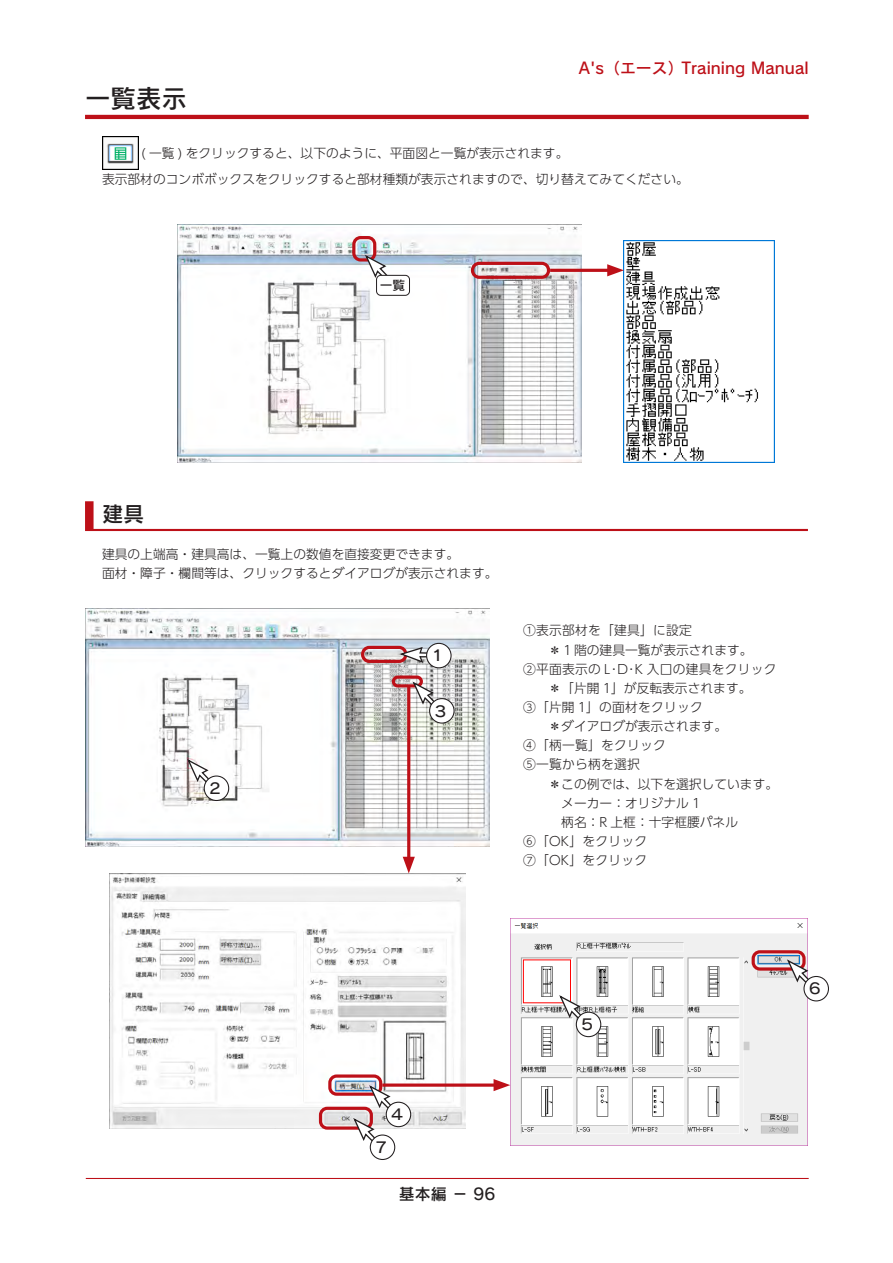
<style>
.page{position:relative;width:893px;height:1263px;background:#fff}
.page>*{position:absolute;margin:0;border:0;box-sizing:border-box;transform-origin:0 0}
.大見出し{font:25.5px "Rodin Pro N DB";color:#231f20}
.中見出し{font:21.3px "Rodin Pro N DB";color:#231f20}
.t1{font:15.9px "Rodin Pro N DB";color:#bd1018}
.t2{font:15.9px "Rodin Pro N DB";color:#231f20}
.本文{font:14.85px "Rodin Pro N DB";color:#231f20}
.本文-2{font:300 12.75px "UD Shin Go Pr 6 N";color:#231f20}
.右寄{font:300 12.75px "UD Shin Go Pr 6 N";color:#231f20}
.右寄-2{font:300 12.75px "UD Shin Go Pr 6 N";letter-spacing:.02em;color:#231f20}
.本文太字{font:12.75px "Rodin Pro N DB";color:#231f20}
</style>
<div class="page">
<hr style="left:86px;top:1178px;width:723px;height:1px;background:#bd1018">
<img style="left:178px;top:224px;width:404px;height:239px">
<hr style="left:85px;top:115px;width:724px;height:4px;background:#bd1018">
<img style="left:102px;top:136px;width:36px;height:34px">
<div style="left:352px;top:236px;width:24px;height:25px;border:3px solid #bd1018;border-radius:7px"></div>
<div style="left:471px;top:262px;width:79px;height:17px;border:3px solid #bd1018;border-radius:7px"></div>
<div style="left:85px;top:501px;width:723px;height:30px;background:#bd1018"></div>
<div style="left:94px;top:499px;width:718px;height:30px;background:#fff"></div>
<img style="left:86px;top:608px;width:404px;height:239px">
<div style="left:392px;top:675px;width:31px;height:12px;border:3px solid #bd1018;border-radius:4px"></div>
<div style="left:361px;top:646px;width:46px;height:17px;border:3px solid #bd1018;border-radius:7px"></div>
<img style="left:624px;top:240px;width:151px;height:223px">
<img style="left:110px;top:873px;width:356px;height:255px">
<img style="left:510px;top:919px;width:298px;height:226px">
<div style="left:752px;top:950px;width:54px;height:21px;border:3px solid #bd1018;border-radius:7px"></div>
<div style="left:319px;top:1107px;width:54px;height:23px;border:3px solid #bd1018;border-radius:7px"></div>
<div style="left:328px;top:1074px;width:54px;height:22px;border:3px solid #bd1018;border-radius:7px"></div>
<svg style="left:363px;top:253px;width:26px;height:27px"></svg>
<div style="left:377px;top:275px;width:32px;height:20px;background:#fff;border-radius:4px"></div>
<div style="left:376px;top:275px;width:34px;height:21px;border:1px solid #231f20;border-radius:4px"></div>
<hr style="left:407px;top:686px;width:3px;height:177px;background:#bd1018">
<svg style="left:403px;top:857px;width:12px;height:16px"></svg>
<svg style="left:393px;top:1083px;width:101px;height:4px"></svg>
<svg style="left:494px;top:1079px;width:16px;height:12px"></svg>
<hr style="left:550px;top:269px;width:63px;height:3px;background:#bd1018">
<svg style="left:607px;top:264px;width:17px;height:12px"></svg>
<svg style="left:186px;top:757px;width:25px;height:27px"></svg>
<div style="left:204px;top:776px;width:25px;height:24px;background:#fff;border-radius:50%"></div>
<div style="left:204px;top:775px;width:25px;height:26px;border:1px solid #231f20;border-radius:50%"></div>
<svg style="left:411px;top:680px;width:25px;height:26px"></svg>
<div style="left:430px;top:699px;width:24px;height:24px;background:#fff;border-radius:50%"></div>
<div style="left:429px;top:698px;width:26px;height:26px;border:1px solid #231f20;border-radius:50%"></div>
<svg style="left:397px;top:646px;width:34px;height:18px"></svg>
<div style="left:427px;top:643px;width:24px;height:25px;background:#fff;border-radius:50%"></div>
<div style="left:426px;top:643px;width:26px;height:25px;border:1px solid #231f20;border-radius:50%"></div>
<svg style="left:368px;top:1083px;width:25px;height:27px"></svg>
<div style="left:386px;top:1102px;width:25px;height:25px;background:#fff;border-radius:50%"></div>
<div style="left:386px;top:1102px;width:25px;height:25px;border:1px solid #231f20;border-radius:50%"></div>
<svg style="left:558px;top:993px;width:25px;height:27px"></svg>
<div style="left:576px;top:1012px;width:25px;height:25px;background:#fff;border-radius:50%"></div>
<div style="left:576px;top:1012px;width:25px;height:25px;border:1px solid #231f20;border-radius:50%"></div>
<svg style="left:785px;top:958px;width:25px;height:26px"></svg>
<div style="left:804px;top:976px;width:24px;height:25px;background:#fff;border-radius:50%"></div>
<div style="left:803px;top:976px;width:26px;height:25px;border:1px solid #231f20;border-radius:50%"></div>
<svg style="left:352px;top:1116px;width:25px;height:27px"></svg>
<div style="left:370px;top:1135px;width:25px;height:24px;background:#fff;border-radius:50%"></div>
<div style="left:370px;top:1134px;width:25px;height:26px;border:1px solid #231f20;border-radius:50%"></div>
<p class="t1" style="left:579px;top:57px;width:231px">A's（エース）Training Manual</p>
<p class="大見出し" style="left:85px;top:81px;width:104px">一覧表示</p>
<p class="本文-2" style="left:141px;top:143px;width:429px">( 一覧 ) をクリックすると、以下のように、平面図と一覧が表示されます。</p>
<p class="本文-2" style="left:102px;top:169px;width:588px">表示部材のコンボボックスをクリックすると部材種類が表示されますので、切り替えてみてください。</p>
<p class="本文太字" style="left:380px;top:277px;width:27px">一覧</p>
<p class="中見出し" style="left:102px;top:500px;width:44px">建具</p>
<p class="本文-2" style="left:102px;top:544px;width:359px">建具の上端高・建具高は、一覧上の数値を直接変更できます。</p>
<p class="本文-2" style="left:102px;top:563px;width:397px">面材・障子・欄間等は、クリックするとダイアログが表示されます。</p>
<p class="本文" style="left:430px;top:646px;width:16px">１</p>
<p class="本文" style="left:208px;top:778px;width:16px">２</p>
<p class="本文" style="left:433px;top:701px;width:16px">３</p>
<p class="右寄-2" style="left:523px;top:620px;width:170px">①表示部材を「建具」に設定</p>
<p class="右寄" style="left:549px;top:639px;width:206px">＊１階の建具一覧が表示されます。</p>
<p class="右寄-2" style="left:523px;top:658px;width:255px">②平面表示の L･D･K 入口の建具をクリック</p>
<p class="右寄" style="left:549px;top:678px;width:204px">＊「片開 1」が反転表示されます。</p>
<p class="右寄-2" style="left:523px;top:697px;width:181px">③「片開 1」の面材をクリック</p>
<p class="右寄" style="left:549px;top:716px;width:180px">＊ダイアログが表示されます。</p>
<p class="右寄-2" style="left:523px;top:735px;width:144px">④「柄一覧」をクリック</p>
<p class="右寄-2" style="left:523px;top:754px;width:118px">⑤一覧から柄を選択</p>
<p class="右寄" style="left:549px;top:773px;width:231px">＊この例では、以下を選択しています。</p>
<p class="右寄" style="left:549px;top:792px;width:153px">　メーカー：オリジナル 1</p>
<p class="右寄" style="left:549px;top:812px;width:191px">　柄名：R 上框：十字框腰パネル</p>
<p class="右寄" style="left:523px;top:831px;width:126px">⑥「OK」をクリック</p>
<p class="右寄" style="left:523px;top:850px;width:126px">⑦「OK」をクリック</p>
<p class="本文" style="left:390px;top:1105px;width:16px">４</p>
<p class="本文" style="left:374px;top:1137px;width:16px">７</p>
<p class="t2" style="left:399px;top:1184px;width:98px">基本編 － 96</p>
<p class="本文" style="left:580px;top:1015px;width:16px">５</p>
<p class="本文" style="left:808px;top:979px;width:16px">６</p>
</div>
